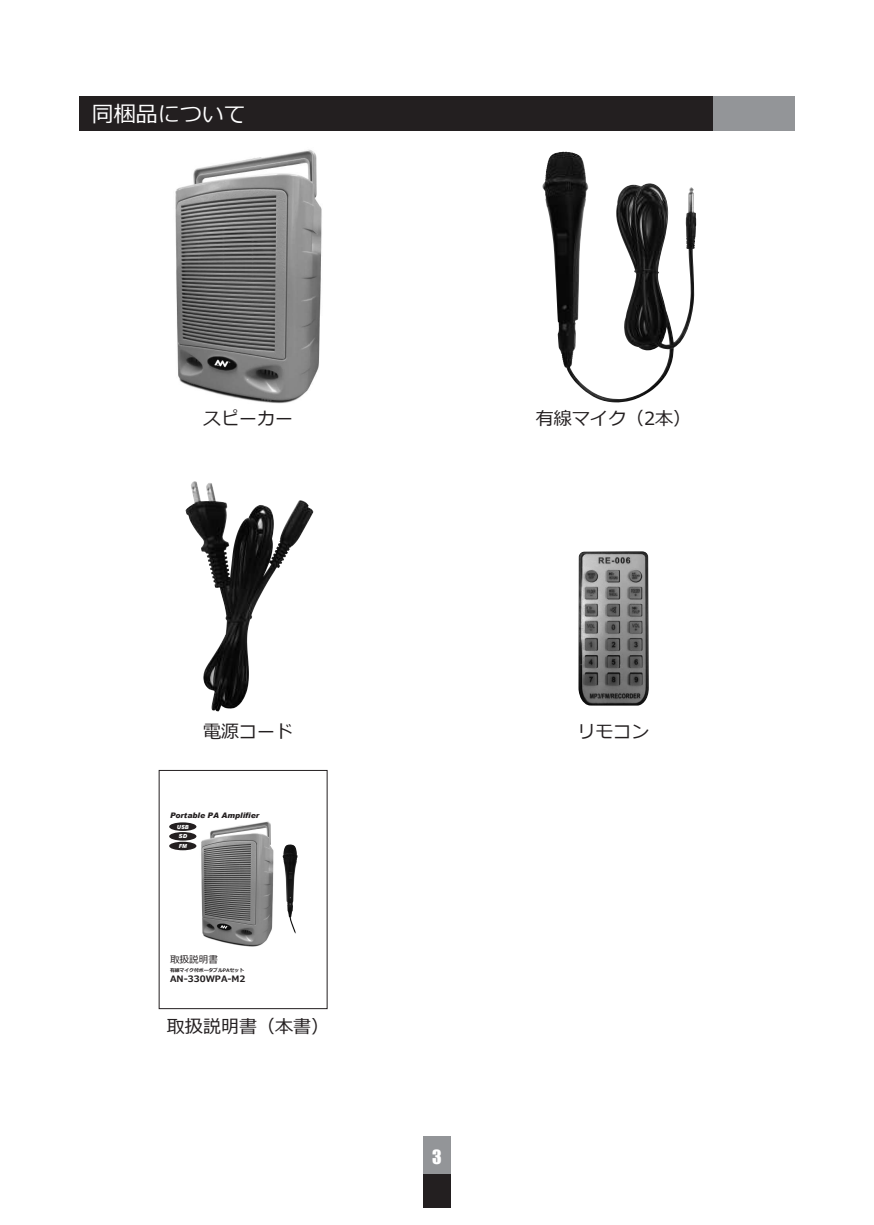
<style>
.page{position:relative;width:874px;height:1225px;background:#fff}
.page>*{position:absolute;margin:0;border:0;box-sizing:border-box;transform-origin:0 0}
.t1{font:22px "Meiryo";color:#fff}
.t2{font:18px "Meiryo";color:#231f20}
.t3{font:18px "Impact";color:#fff}
.t4{font:9.6px "Meiryo";color:#231f20}
.t5{font:700 8.8px "Meiryo";color:#231f20}
.t6{font:italic 900 7.6px "Arial";color:#231f20}
.t7{font:italic 900 5.6px/9.6px "Arial";color:#fff;scale:.9 1}
.t8{font:700 4.8px "Meiryo";color:#231f20}
</style>
<div class="page">
<div style="left:423px;top:1136px;width:27px;height:72px;background:#939598"></div>
<div style="left:423px;top:1174px;width:27px;height:34px;background:#231f20"></div>
<img style="left:542px;top:152px;width:153px;height:251px">
<img style="left:185px;top:481px;width:42px;height:229px">
<img style="left:578px;top:551px;width:70px;height:154px">
<img style="left:175px;top:149px;width:147px;height:255px">
<div style="left:79px;top:97px;width:715px;height:34px;background:#231f20"></div>
<div style="left:712px;top:97px;width:82px;height:34px;background:#939598"></div>
<img style="left:192px;top:821px;width:82px;height:126px">
<div style="left:158px;top:770px;width:169px;height:239px;border:1px solid #231f20"></div>
<div style="left:169px;top:822px;width:27px;height:9px;background:#231f20;border-radius:50%"></div>
<div style="left:169px;top:832px;width:27px;height:8px;background:#231f20;border-radius:50%"></div>
<div style="left:169px;top:841px;width:27px;height:9px;background:#231f20;border-radius:50%"></div>
<img style="left:282px;top:844px;width:14px;height:90px">
<p class="t1" style="left:92px;top:98px;width:156px">同梱品について</p>
<p class="t2" style="left:203px;top:405px;width:91px">スピーカー</p>
<p class="t2" style="left:535px;top:405px;width:157px">有線マイク（2本）</p>
<p class="t2" style="left:203px;top:719px;width:91px">電源コード</p>
<p class="t2" style="left:577px;top:719px;width:73px">リモコン</p>
<p class="t6" style="left:170px;top:810px;width:91px">Portable PA Amplifier</p>
<p class="t7" style="left:177px;top:821px;width:15px">USB<br>SD<br>FM</p>
<p class="t4" style="left:170px;top:952px;width:49px">取扱説明書</p>
<p class="t8" style="left:170px;top:966px;width:76px">有線マイク付ポータブルPAセット</p>
<p class="t5" style="left:170px;top:973px;width:77px">AN-330WPA-M2</p>
<p class="t2" style="left:167px;top:1013px;width:163px">取扱説明書（本書）</p>
<p class="t3" style="left:432px;top:1143px;width:11px">3</p>
</div>
